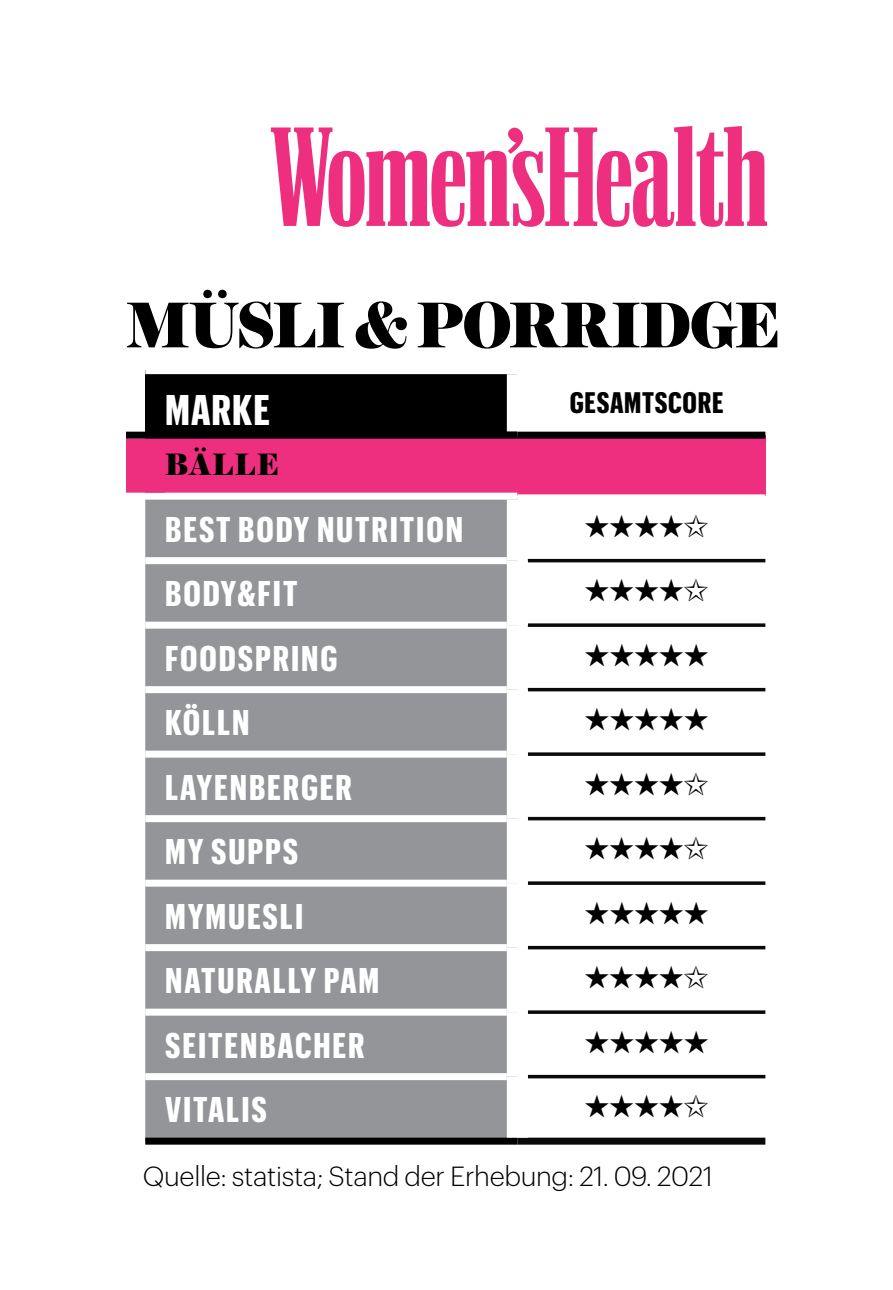
<style>
.page{position:relative;width:893px;height:1290px;background:#fff}
.page>*{position:absolute;margin:0;border:0;box-sizing:border-box;transform-origin:0 0}
.t1{font:900 65.8px "Harriet Display";letter-spacing:-.02em;color:#000}
.t2{font:700 42px "Graphik X Cond";letter-spacing:.025em;color:#fff}
.t3{font:700 35px "Graphik X Cond";letter-spacing:.055em;color:#fff}
.t4{font:31.5px "Zapf Dingbats Std";color:#000}
.t5{font:900 31.5px "Harriet Display";letter-spacing:.03em;color:#000}
.t6{font:700 29.05px "Graphik X Cond";letter-spacing:.025em;color:#000}
.t7{font:300 27.3px "Graphik";letter-spacing:-.01em;color:#000}
</style>
<div class="page">
<svg style="left:271px;top:126px;width:496px;height:101px"></svg>
<div style="left:145px;top:371px;width:372px;height:64px;background:#000"></div>
<div style="left:145px;top:435px;width:620px;height:61px;background:#ee2e7f"></div>
<div style="left:145px;top:500px;width:362px;height:637px;background:#939598"></div>
<div style="left:126px;top:493px;width:391px;height:7px;background:#fff"></div>
<div style="left:145px;top:686px;width:362px;height:7px;background:#fff"></div>
<div style="left:145px;top:751px;width:362px;height:7px;background:#fff"></div>
<div style="left:145px;top:815px;width:362px;height:7px;background:#fff"></div>
<div style="left:145px;top:879px;width:362px;height:7px;background:#fff"></div>
<div style="left:145px;top:1008px;width:362px;height:7px;background:#fff"></div>
<div style="left:145px;top:367px;width:383px;height:7px;background:#fff"></div>
<div style="left:507px;top:374px;width:21px;height:58px;background:#fff"></div>
<hr style="left:528px;top:1075px;width:237px;height:3px;background:#0a0a0b">
<div style="left:145px;top:1073px;width:362px;height:7px;background:#fff"></div>
<div style="left:145px;top:1137px;width:372px;height:7px;background:#000"></div>
<div style="left:517px;top:1137px;width:248px;height:7px;background:#0a0a0b"></div>
<div style="left:126px;top:439px;width:38px;height:54px;background:#ee2e7f"></div>
<div style="left:145px;top:622px;width:362px;height:7px;background:#fff"></div>
<svg style="left:528px;top:623px;width:237px;height:4px"></svg>
<svg style="left:517px;top:494px;width:248px;height:4px"></svg>
<hr style="left:528px;top:559px;width:237px;height:3px;background:#0a0a0b">
<hr style="left:528px;top:688px;width:237px;height:3px;background:#0a0a0b">
<svg style="left:528px;top:752px;width:237px;height:4px"></svg>
<hr style="left:528px;top:817px;width:237px;height:3px;background:#0a0a0b">
<svg style="left:528px;top:881px;width:237px;height:4px"></svg>
<hr style="left:528px;top:946px;width:237px;height:3px;background:#0a0a0b">
<svg style="left:528px;top:1010px;width:237px;height:4px"></svg>
<div style="left:126px;top:432px;width:391px;height:7px;background:#000"></div>
<div style="left:517px;top:432px;width:248px;height:7px;background:#000"></div>
<div style="left:145px;top:557px;width:362px;height:7px;background:#fff"></div>
<div style="left:145px;top:944px;width:362px;height:7px;background:#fff"></div>
<h1 class="t1" style="left:126px;top:278px;width:656px">MÜSLI &amp; PORRIDGE</h1>
<p class="t2" style="left:165px;top:380px;width:106px">MARKE</p>
<p class="t6" style="left:570px;top:382px;width:155px">GESAMTSCORE</p>
<p class="t5" style="left:165px;top:442px;width:115px">BÄLLE</p>
<p class="t3" style="left:165px;top:504px;width:299px">BEST BODY NUTRITION</p>
<p class="t4" style="left:584px;top:511px;width:127px">★★★★✩</p>
<p class="t3" style="left:165px;top:568px;width:134px">BODY&amp;FIT</p>
<p class="t4" style="left:584px;top:575px;width:127px">★★★★✩</p>
<p class="t3" style="left:165px;top:633px;width:174px">FOODSPRING</p>
<p class="t4" style="left:584px;top:640px;width:126px">★★★★★</p>
<p class="t3" style="left:165px;top:697px;width:86px">KÖLLN</p>
<p class="t4" style="left:584px;top:704px;width:126px">★★★★★</p>
<p class="t3" style="left:165px;top:762px;width:188px">LAYENBERGER</p>
<p class="t4" style="left:584px;top:769px;width:127px">★★★★✩</p>
<p class="t3" style="left:165px;top:826px;width:135px">MY SUPPS</p>
<p class="t4" style="left:584px;top:833px;width:127px">★★★★✩</p>
<p class="t3" style="left:165px;top:891px;width:140px">MYMUESLI</p>
<p class="t4" style="left:584px;top:898px;width:126px">★★★★★</p>
<p class="t3" style="left:165px;top:955px;width:216px">NATURALLY PAM</p>
<p class="t4" style="left:584px;top:962px;width:127px">★★★★✩</p>
<p class="t3" style="left:165px;top:1020px;width:201px">SEITENBACHER</p>
<p class="t4" style="left:584px;top:1027px;width:126px">★★★★★</p>
<p class="t3" style="left:165px;top:1084px;width:103px">VITALIS</p>
<p class="t4" style="left:584px;top:1091px;width:127px">★★★★✩</p>
<p class="t7" style="left:143px;top:1156px;width:572px">Quelle: statista; Stand der Erhebung: 21. 09. 2021</p>
</div>
